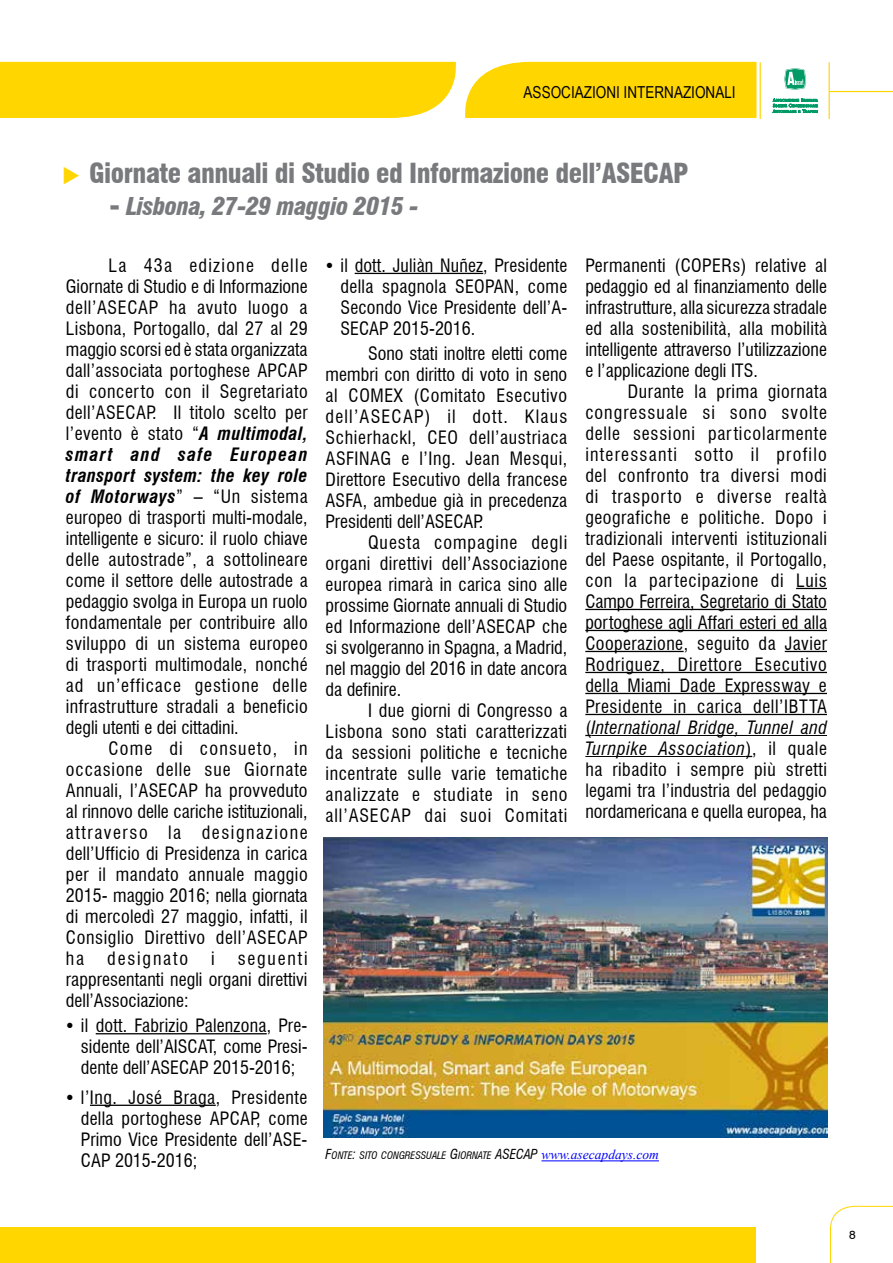
<style>
.page{position:relative;width:893px;height:1263px;background:#fff}
.page>*{position:absolute;margin:0;border:0;box-sizing:border-box;transform-origin:0 0}
.t1{font:900 condensed 27px "Swiss 721 BT";letter-spacing:-.02em;color:#797a7d}
.t2{font:italic 900 condensed 24px "Swiss 721 BT";letter-spacing:-.02em;color:#797a7d}
.t3{font:condensed 18px/21px "Swiss 721 BT";letter-spacing:.005em;color:#000;text-align:justify}
.t4{font:condensed 18px "Swiss 721 BT";letter-spacing:.1em;color:#000}
.t5{font:16.5px "Arial Narrow";color:#000}
.t6{font:12px "Swiss 721 BT";color:#000}
.t7{font:italic condensed 10.2px "Swiss 721 BT";color:#000}
.s1{font-style:normal;font-size:27px}
.s2{font-weight:700;font-style:italic}
.s3{font-style:italic}
.s4{font-size:13.5px}
.s5{font-family:"Times New Roman";font-stretch:normal;font-size:13.5px;color:#00f}
</style>
<div class="page">
<svg style="left:830px;top:1205px;width:63px;height:58px"></svg>
<div style="left:0;top:1227px;width:755px;height:36px;background:#ffd600"></div>
<svg style="left:772px;top:98px;width:46px;height:15px"></svg>
<svg style="left:784px;top:68px;width:23px;height:22px"></svg>
<hr style="left:829px;top:62px;width:1px;height:57px;background:#ffd600">
<hr style="left:760px;top:62px;width:1px;height:57px;background:#ffd600">
<hr style="left:830px;top:91px;width:63px;height:1px;background:#ffd600">
<div style="left:0;top:62px;width:756px;height:56px;background:#ffd600"></div>
<hr style="left:96px;top:1033px;width:171px;height:1px;background:#000">
<hr style="left:90px;top:1105px;width:126px;height:1px;background:#000">
<hr style="left:355px;top:273px;width:128px;height:1px;background:#000">
<hr style="left:796px;top:588px;width:31px;height:1px;background:#000">
<hr style="left:585px;top:609px;width:242px;height:1px;background:#000">
<hr style="left:585px;top:630px;width:242px;height:1px;background:#000">
<hr style="left:585px;top:651px;width:99px;height:1px;background:#000">
<hr style="left:785px;top:651px;width:42px;height:1px;background:#000">
<hr style="left:585px;top:672px;width:242px;height:1px;background:#000">
<hr style="left:585px;top:693px;width:242px;height:1px;background:#000">
<hr style="left:585px;top:714px;width:242px;height:1px;background:#000">
<hr style="left:591px;top:735px;width:236px;height:1px;background:#000">
<hr style="left:585px;top:756px;width:161px;height:1px;background:#000">
<img style="left:323px;top:838px;width:504px;height:299px">
<hr style="left:541px;top:1160px;width:118px;height:1px;background:#00f">
<p class="t5" style="left:524px;top:80px;width:214px">ASSOCIAZIONI INTERNAZIONALI</p>
<h1 class="t1" style="left:89px;top:157px;width:601px">Giornate annuali di Studio ed Informazione dell’ASECAP</h1>
<h2 class="t2" style="left:109px;top:192px;width:311px"><span class="s1">-</span> Lisbona, 27-29 maggio 2015 -</h2>
<p class="t3" style="left:66px;top:255px;width:243px;text-indent:43px">La 43a edizione delle Giornate di Studio e di Informazione dell’ASECAP ha avuto luogo a Lisbona, Portogallo, dal 27 al 29 maggio scorsi ed è stata organizzata dall’associata portoghese APCAP di concerto con il Segretariato dell’ASECAP. Il titolo scelto per l’evento è stato “<span class="s2">A multimodal, smart and safe European transport system: the key role of Motorways</span>” – “Un sistema europeo di trasporti multi-modale, intelligente e sicuro: il ruolo chiave delle autostrade”, a sottolineare come il settore delle autostrade a pedaggio svolga in Europa un ruolo fondamentale per contribuire allo sviluppo di un sistema europeo di trasporti multimodale, nonché ad un’efficace gestione delle infrastrutture stradali a beneficio degli utenti e dei cittadini.</p>
<p class="t3" style="left:66px;top:738px;width:243px;text-indent:43px">Come di consueto, in occasione delle sue Giornate Annuali, l’ASECAP ha provveduto al rinnovo delle cariche istituzionali, attraverso la designazione dell’Ufficio di Presidenza in carica per il mandato annuale maggio 2015- maggio 2016; nella giornata di mercoledì 27 maggio, infatti, il Consiglio Direttivo dell’ASECAP ha</p>
<p class="t3" style="left:585px;top:255px;width:243px">Permanenti (COPERs) relative al pedaggio ed al finanziamento delle infrastrutture, alla sicurezza stradale ed alla sostenibilità, alla mobilità intelligente attraverso l’utilizzazione e l’applicazione degli ITS.</p>
<p class="t3" style="left:585px;top:381px;width:243px;text-indent:43px">Durante la prima giornata congressuale si sono svolte delle sessioni particolarmente interessanti sotto il profilo del confronto tra diversi modi di trasporto e diverse realtà geografiche e politiche. Dopo i tradizionali interventi istituzionali del Paese ospitante, il Portogallo, con la partecipazione di Luis Campo Ferreira, Segretario di Stato portoghese agli Affari esteri ed alla Cooperazione, seguito da Javier Rodriguez, Direttore Esecutivo della Miami Dade Expressway e Presidente in carica dell’IBTTA (<span class="s3">International Bridge, Tunnel and Turnpike Association</span>), il quale ha ribadito i sempre più stretti legami tra l’industria del pedaggio nordamericana e quella europea, ha</p>
<p class="t3" style="left:341px;top:255px;width:228px">il dott. Juliàn Nuñez, Presidente della spagnola SEOPAN, come Secondo Vice Presidente dell’A-SECAP 2015-2016.</p>
<p class="t3" style="left:326px;top:343px;width:243px;text-indent:43px">Sono stati inoltre eletti come membri con diritto di voto in seno al COMEX (Comitato Esecutivo dell’ASECAP) il dott. Klaus Schierhackl, CEO dell’austriaca ASFINAG e l’Ing. Jean Mesqui, Direttore Esecutivo della francese ASFA, ambedue già in precedenza Presidenti dell’ASECAP.</p>
<p class="t3" style="left:326px;top:532px;width:243px;text-indent:43px">Questa compagine degli organi direttivi dell’Associazione europea rimarà in carica sino alle prossime Giornate annuali di Studio ed Informazione dell’ASECAP che si svolgeranno in Spagna, a Madrid, nel maggio del 2016 in date ancora da definire.</p>
<p class="t3" style="left:326px;top:700px;width:243px;text-indent:43px">I due giorni di Congresso a Lisbona sono stati caratterizzati da sessioni politiche e tecniche incentrate sulle varie tematiche analizzate e studiate in seno all’ASECAP dai suoi Comitati</p>
<p class="t3" style="left:66px;top:948px;width:243px;text-indent:172px">seguenti rappresentanti negli organi direttivi dell’Associazione:</p>
<p class="t3" style="left:81px;top:1015px;width:228px">il dott. Fabrizio Palenzona, Pre&shy;sidente dell’AISCAT, come Presi&shy;dente dell’ASECAP 2015-2016;</p>
<p class="t3" style="left:81px;top:1087px;width:228px">l’Ing. José Braga, Presidente della portoghese APCAP, come Primo Vice Presidente dell’ASE-CAP 2015-2016;</p>
<p class="t4" style="left:107px;top:948px;width:82px">designato</p>
<p class="t3" style="left:211px;top:948px;width:5px">i</p>
<p class="t7" style="left:326px;top:1149px;width:335px"><span class="s4">F</span>ONTE<span class="s4">:</span> SITO CONGRESSUALE <span class="s4">G</span>IORNATE <span class="s4">ASECAP</span> <span class="s5">www.asecapdays.com</span></p>
<p class="t6" style="left:849px;top:1227px;width:8px">8</p>
</div>
